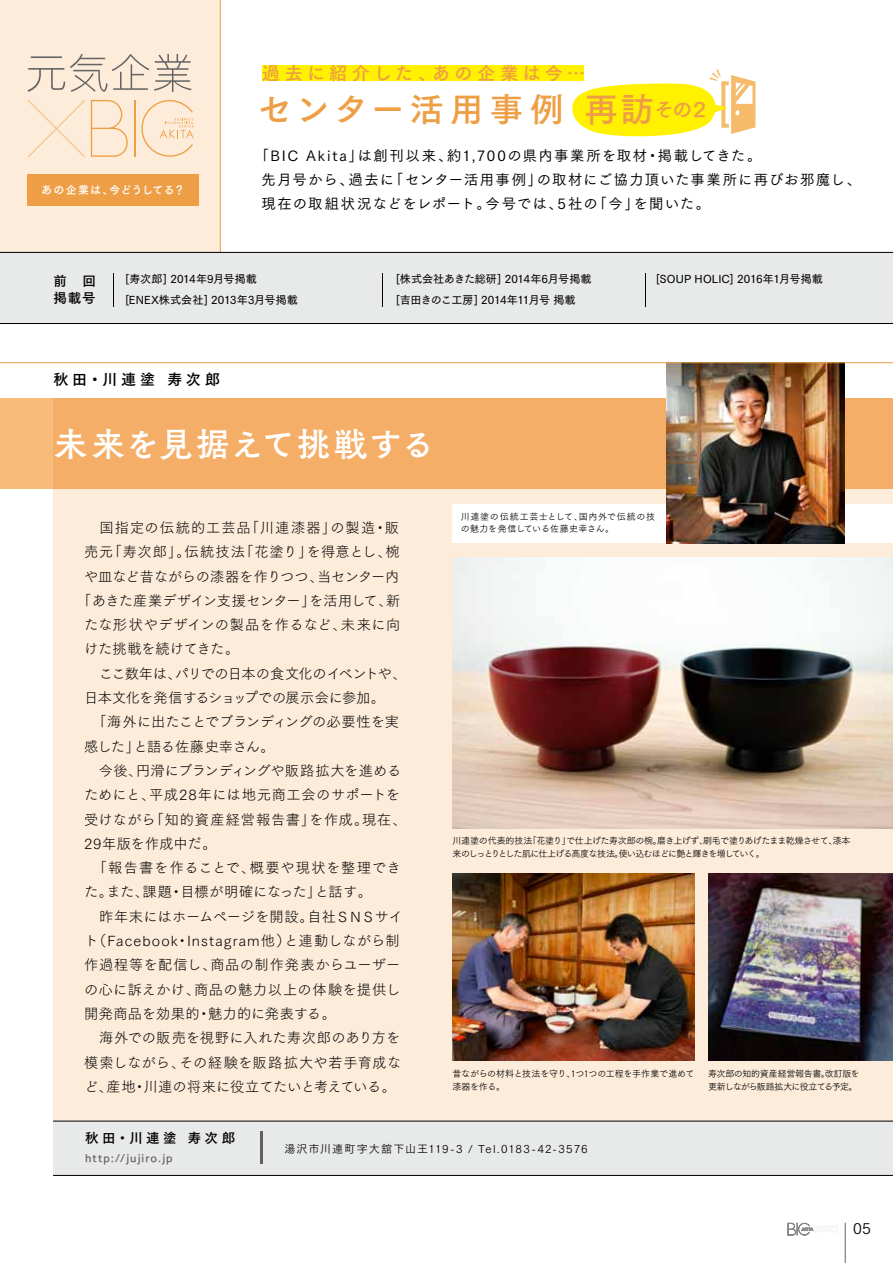
<style>
.page{position:relative;width:893px;height:1263px;background:#fff}
.page>*{position:absolute;margin:0;border:0;box-sizing:border-box;transform-origin:0 0}
.t1{font:34.5px "Tsuku Old Gothic Std B";letter-spacing:.01em;color:#fff}
.t2{font:33.6px "Tsuku Go Pro B";letter-spacing:.155em;color:#ee9f45}
.t3{font:18px "Tsuku Go Pro B";letter-spacing:.23em;color:#ee9f45}
.t4{font:15px "Tsuku Go Pro B";letter-spacing:.25em;color:#000}
.t5{font:14.4px/24px "Tsuku Go Pro M";letter-spacing:.08em;color:#000}
.t6{font:14.25px "Tsuku Go Pr 5 L";letter-spacing:.01em;color:#000}
.t7{font:14.25px "Tsuku Go Pr 5 L";letter-spacing:-.035em;color:#000}
.t8{font:14.25px "Tsuku Go Pr 5 L";letter-spacing:-.02em;color:#000}
.t9{font:14.25px "Tsuku Go Pr 5 L";letter-spacing:.03em;color:#000}
.t10{font:14.25px "Tsuku Go Pr 5 L";letter-spacing:-.025em;color:#000}
.t11{font:14.25px "Tsuku Go Pr 5 L";letter-spacing:.08em;color:#000}
.t12{font:14.25px "Tsuku Go Pr 5 L";letter-spacing:.045em;color:#000}
.t13{font:14.25px "Tsuku Go Pr 5 L";letter-spacing:-.01em;color:#000}
.t14{font:14.25px "Tsuku Go Pr 5 L";letter-spacing:.05em;color:#000}
.t15{font:14.25px "Tsuku Go Pr 5 L";letter-spacing:.075em;color:#000}
.t16{font:14.25px "Tsuku Go Pr 5 L";letter-spacing:.035em;color:#000}
.t17{font:14.25px "Tsuku Go Pr 5 L";letter-spacing:.055em;color:#000}
.t18{font:13.5px/16.5px "Tsuku Go Pro B";letter-spacing:.24em;color:#000}
.t19{font:11.1px/21px "Tsuku Go Pro D";letter-spacing:-.03em;color:#000}
.t20{font:11.1px/21px "Tsuku Go Pro D";letter-spacing:-.01em;color:#000}
.t21{font:11.1px "Tsuku Go Pro R";letter-spacing:.085em;color:#000}
.t22{font:11.1px "Tsuku Go Pro D";letter-spacing:.01em;color:#000}
.t23{font:10.95px "Tsuku Go Pro B";letter-spacing:.01em;color:#fff}
.t24{font:10.5px "Tsuku Go Pro B";letter-spacing:.1em;color:#656464}
.t25{font:9px/13.5px "Tsuku Go Pr 5 R";letter-spacing:-.08em;color:#000}
.t26{font:9px/13.5px "Tsuku Go Pr 5 R";letter-spacing:-.04em;color:#000}
.t27{font:9px/12px "Tsuku Go Pr 5 R";letter-spacing:.055em;color:#000}
</style>
<div class="page">
<div style="left:53px;top:398px;width:840px;height:777px;background:#fdecda"></div>
<svg style="left:0;top:398px;width:893px;height:91px;background:#f5af68"></svg>
<div style="left:453px;top:505px;width:440px;height:38px;background:#fff"></div>
<div style="left:53px;top:1121px;width:840px;height:54px;background:#e8e9e9"></div>
<hr style="left:53px;top:1121px;width:840px;height:1px;background:#000">
<hr style="left:53px;top:1175px;width:840px;height:1px;background:#000">
<hr style="left:260px;top:1131px;width:3px;height:33px;background:#615f5f">
<img style="left:667px;top:363px;width:177px;height:180px">
<div style="left:0;top:0;width:220px;height:252px;background:#fdecda"></div>
<hr style="left:220px;top:0;width:1px;height:252px;background:#ee9f45">
<div style="left:27px;top:175px;width:172px;height:31px;background:#ee9f45"></div>
<svg style="left:91px;top:100px;width:37px;height:57px"></svg>
<hr style="left:134px;top:100px;width:1px;height:57px;background:#ee9f45">
<svg style="left:141px;top:100px;width:53px;height:57px"></svg>
<svg style="left:28px;top:100px;width:57px;height:57px"></svg>
<svg style="left:27px;top:54px;width:165px;height:38px"></svg>
<div style="left:0;top:253px;width:893px;height:70px;background:#e8e9e9"></div>
<hr style="left:0;top:252px;width:893px;height:1px;background:#000">
<hr style="left:0;top:323px;width:893px;height:1px;background:#000">
<hr style="left:113px;top:273px;width:1px;height:34px;background:#000">
<hr style="left:383px;top:273px;width:1px;height:34px;background:#000">
<hr style="left:645px;top:273px;width:1px;height:34px;background:#000">
<img style="left:453px;top:874px;width:241px;height:186px">
<img style="left:708px;top:874px;width:185px;height:186px">
<img style="left:453px;top:557px;width:440px;height:271px">
<div style="left:262px;top:65px;width:321px;height:16px;background:#fff100"></div>
<hr style="left:0;top:362px;width:893px;height:1px;background:#ee9f45">
<svg style="left:572px;top:69px;width:183px;height:68px"></svg>
<svg style="left:845px;top:1223px;width:1px;height:40px"></svg>
<svg style="left:787px;top:1223px;width:27px;height:12px"></svg>
<p class="t3" style="left:262px;top:57px;width:325px">過去に紹介した、あの企業は今…</p>
<p class="t23" style="left:41px;top:181px;width:145px">あの企業は、今どうしてる？</p>
<h2 class="t2" style="left:259px;top:81px;width:452px">センター活用事例 再訪<sup>その２</sup></h2>
<p class="t5" style="left:262px;top:142px;width:601px;text-indent:-7px">「BIC Akita」は創刊以来、約1,700の県内事業所を取材・掲載してきた。<br>先月号から、過去に「センター活用事例」の取材にご協力頂いた事業所に再びお邪魔し、現在の取組状況などをレポート。今号では、5社の「今」を聞いた。</p>
<p class="t18" style="left:54px;top:271px;width:44px">前　回掲載号</p>
<p class="t20" style="left:125px;top:267px;width:175px">[寿次郎] 2014年9月号掲載<br>[ENEX株式会社] 2013年3月号掲載</p>
<p class="t19" style="left:396px;top:267px;width:197px">[株式会社あきた総研] 2014年6月号掲載[吉田きのこ工房] 2014年11月号 掲載</p>
<p class="t22" style="left:656px;top:270px;width:168px">[SOUP HOLIC] 2016年1月号掲載</p>
<p class="t4" style="left:54px;top:367px;width:168px">秋田・川連塗 寿次郎</p>
<h1 class="t1" style="left:54px;top:418px;width:384px">未来を見据えて挑戦する</h1>
<p class="t15" style="left:84px;top:515px;width:317px">　国指定の伝統的工芸品「川連漆器」の製造・販</p>
<p class="t12" style="left:84px;top:539px;width:317px">売元「寿次郎」。伝統技法「花塗り」を得意とし、椀</p>
<p class="t8" style="left:84px;top:564px;width:317px">や皿など昔ながらの漆器を作りつつ、当センター内</p>
<p class="t7" style="left:77px;top:588px;width:325px">「あきた産業デザイン支援センター」を活用して、新</p>
<p class="t16" style="left:84px;top:612px;width:318px">たな形状やデザインの製品を作るなど、未来に向</p>
<p class="t6" style="left:84px;top:637px;width:157px">けた挑戦を続けてきた。</p>
<p class="t7" style="left:99px;top:661px;width:309px">ここ数年は、パリでの日本の食文化のイベントや、</p>
<p class="t10" style="left:84px;top:685px;width:302px">日本文化を発信するショップでの展示会に参加。</p>
<p class="t13" style="left:84px;top:710px;width:317px">　「海外に出たことでブランディングの必要性を実</p>
<p class="t10" style="left:84px;top:734px;width:192px">感した」と語る佐藤史幸さん。</p>
<p class="t6" style="left:84px;top:758px;width:319px">　今後、円滑にブランディングや販路拡大を進める</p>
<p class="t9" style="left:84px;top:782px;width:317px">ためにと、平成28年には地元商工会のサポートを</p>
<p class="t14" style="left:84px;top:807px;width:324px">受けながら「知的資産経営報告書」を作成。現在、</p>
<p class="t6" style="left:84px;top:831px;width:134px">29年版を作成中だ。</p>
<p class="t17" style="left:84px;top:855px;width:319px">　「報告書を作ることで、概要や現状を整理でき</p>
<p class="t6" style="left:84px;top:880px;width:289px">た。また、課題・目標が明確になった」と話す。</p>
<p class="t8" style="left:84px;top:904px;width:320px">　昨年末にはホームページを開設。自社ＳＮＳサイ</p>
<p class="t11" style="left:84px;top:928px;width:317px">ト（Facebook・Instagram他）と連動しながら制</p>
<p class="t9" style="left:84px;top:953px;width:318px">作過程等を配信し、商品の制作発表からユーザー</p>
<p class="t6" style="left:84px;top:977px;width:318px">の心に訴えかけ、商品の魅力以上の体験を提供し</p>
<p class="t6" style="left:84px;top:1001px;width:253px">開発商品を効果的・魅力的に発表する。</p>
<p class="t6" style="left:84px;top:1025px;width:318px">　海外での販売を視野に入れた寿次郎のあり方を</p>
<p class="t6" style="left:84px;top:1050px;width:319px">模索しながら、その経験を販路拡大や若手育成な</p>
<p class="t6" style="left:84px;top:1074px;width:314px">ど、産地・川連の将来に役立てたいと考えている。</p>
<p class="t27" style="left:461px;top:510px;width:196px">川連塗の伝統工芸士として、国内外で伝統の技の魅力を発信している佐藤史幸さん。</p>
<p class="t25" style="left:453px;top:833px;width:399px">川連塗の代表的技法「花塗り」で仕上げた寿次郎の椀。磨き上げず、刷毛で塗りあげたまま乾燥させて、漆本来のしっとりとした肌に仕上げる高度な技法。使い込むほどに艶と輝きを増していく。</p>
<p class="t26" style="left:453px;top:1066px;width:243px">昔ながらの材料と技法を守り、1つ1つの工程を手作業で進めて漆器を作る。</p>
<p class="t26" style="left:708px;top:1066px;width:153px">寿次郎の知的資産経営報告書。改訂版を更新しながら販路拡大に役立てる予定。</p>
<p class="t18" style="left:85px;top:1128px;width:152px">秋田・川連塗 寿次郎</p>
<p class="t24" style="left:85px;top:1149px;width:89px">http://jujiro.jp</p>
<p class="t21" style="left:284px;top:1140px;width:305px">湯沢市川連町字大舘下山王119-3 / Tel.0183-42-3576</p>
</div>
